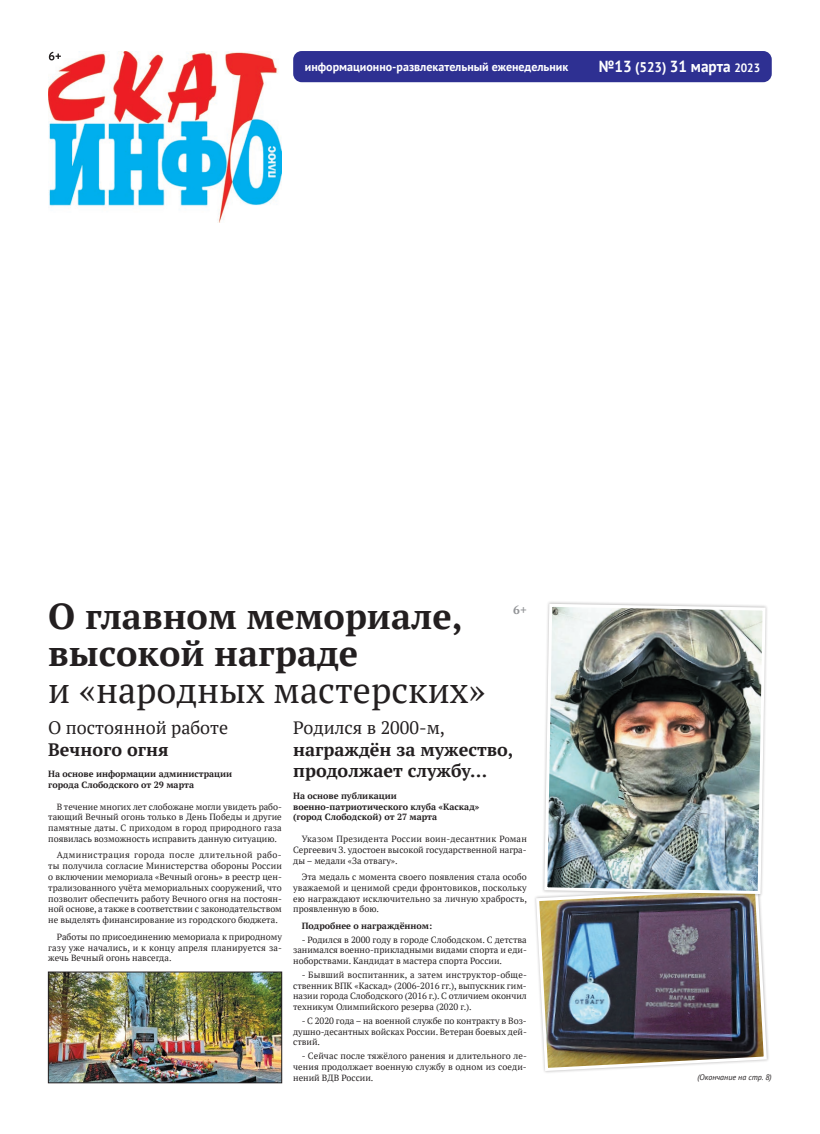
<style>
.page{position:relative;width:820px;height:1134px;background:#fff}
.page>*{position:absolute;margin:0;border:0;box-sizing:border-box;transform-origin:0 0}
.t1{font:700 36px/37px "PT Serif";color:#231f20}
.t2{font:36px "PT Serif";color:#231f20}
.t3{font:700 18px/21.6px "PT Serif";color:#231f20}
.t4{font:18px "PT Serif";color:#231f20}
.t5{font:700 16px "PT Sans";color:#fff;scale:.95 1}
.t6{font:700 12px "PT Sans";color:#fff}
.t7{font:700 12px "PT Serif";color:#939598}
.t8{font:9px/10.8px "PT Serif";color:#231f20;text-align:justify}
.t9{font:700 9px/10.8px "PT Serif";color:#231f20}
.t10{font:italic 8px "PT Sans";color:#231f20}
.s1{font-size:14px}
.s2{font-size:12px}
</style>
<div class="page">
<img style="left:48px;top:51px;width:234px;height:172px">
<svg style="left:49px;top:52px;width:12px;height:8px"></svg>
<div style="left:293px;top:51px;width:478px;height:31px;background:#2e3092;border-radius:9px"></div>
<img style="left:50px;top:974px;width:230px;height:107px">
<div style="left:48px;top:972px;width:234px;height:111px;border:1px solid #231f20"></div>
<img style="left:535px;top:896px;width:233px;height:176px">
<div style="left:541px;top:601px;width:227px;height:296px;background:#231f20;opacity:.3"></div>
<img style="left:542px;top:602px;width:224px;height:293px">
<h3 class="t6" style="left:305px;top:59px;width:265px">информационно-развлекательный еженедельник</h3>
<h3 class="t5" style="left:598px;top:56px;width:171px">№13 <span class="s1">(523)</span> 31 марта <span class="s2">2023</span></h3>
<h1 class="t1" style="left:48px;top:597px;width:416px">О главном мемориале, высокой награде</h1>
<h1 class="t2" style="left:48px;top:667px;width:438px">и «народных мастерских»</h1>
<h2 class="t4" style="left:48px;top:716px;width:181px">О постоянной работе</h2>
<h2 class="t3" style="left:48px;top:738px;width:122px">Вечного огня</h2>
<p class="t9" style="left:48px;top:768px;width:185px">На основе информации администрации города Слободского от 29 марта</p>
<p class="t8" style="left:48px;top:801px;width:235px;text-indent:9px">В течение многих лет слобожане могли увидеть рабо&shy;тающий Вечный огонь только в День Победы и другие памятные даты. С приходом в город природного газа появилась возможность исправить данную ситуацию.</p>
<p class="t8" style="left:48px;top:850px;width:235px;text-indent:9px">Администрация города после длительной рабо&shy;ты получила согласие Министерства обороны России о включении мемориала «Вечный огонь» в реестр цен&shy;трализованного учёта мемориальных сооружений, что позволит обеспечить работу Вечного огня на постоян&shy;ной основе, а также в соответствии с законодательством не выделять финансирование из городского бюджета.</p>
<p class="t8" style="left:48px;top:931px;width:235px;text-indent:9px">Работы по присоединению мемориала к природному газу уже начались, и к концу апреля планируется за&shy;жечь Вечный огонь навсегда.</p>
<h3 class="t7" style="left:513px;top:601px;width:15px">6+</h3>
<h2 class="t4" style="left:293px;top:716px;width:153px">Родился в 2000-м,</h2>
<h2 class="t3" style="left:293px;top:738px;width:222px">награждён за мужество, продолжает службу…</h2>
<p class="t9" style="left:293px;top:790px;width:187px">На основе публикации военно-патриотического клуба «Каскад» (город Слободской) от 27 марта</p>
<p class="t8" style="left:293px;top:833px;width:235px;text-indent:9px">Указом Президента России воин-десантник Роман Сергеевич З. удостоен высокой государственной награ&shy;ды – медали «За отвагу».</p>
<p class="t8" style="left:293px;top:871px;width:235px;text-indent:9px">Эта медаль с момента своего появления стала особо уважаемой и ценимой среди фронтовиков, поскольку ею награждают исключительно за личную храбрость, проявленную в бою.</p>
<p class="t9" style="left:301px;top:920px;width:132px">Подробнее о награждённом:</p>
<p class="t8" style="left:293px;top:934px;width:235px;text-indent:9px">- Родился в 2000 году в городе Слободском. С детства занимался военно-прикладными видами спорта и еди&shy;ноборствами. Кандидат в мастера спорта России.</p>
<p class="t8" style="left:293px;top:969px;width:235px;text-indent:9px">- Бывший воспитанник, а затем инструктор-обще&shy;ственник ВПК «Каскад» (2006-2016 гг.), выпускник гим&shy;назии города Слободского (2016 г.). С отличием окончил техникум Олимпийского резерва (2020 г.).</p>
<p class="t8" style="left:293px;top:1015px;width:235px;text-indent:9px">- С 2020 года – на военной службе по контракту в Воз&shy;душно-десантных войсках России. Ветеран боевых дей&shy;ствий.</p>
<p class="t8" style="left:293px;top:1050px;width:235px;text-indent:9px">- Сейчас после тяжёлого ранения и длительного ле&shy;чения продолжает военную службу в одном из соеди&shy;нений ВДВ России.</p>
<p class="t10" style="left:697px;top:1072px;width:76px">(Окончание на стр. 8)</p>
</div>
